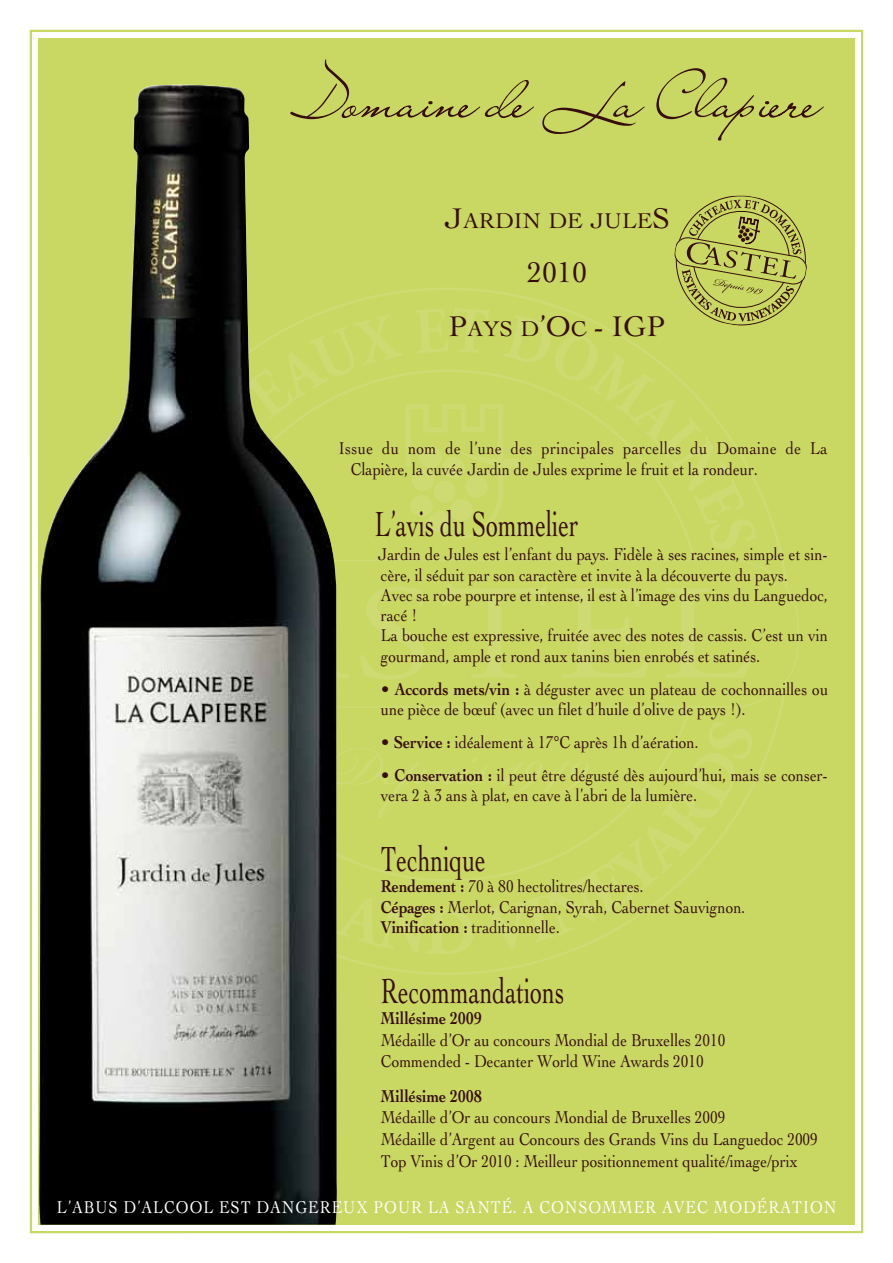
<style>
.page{position:relative;width:893px;height:1263px;background:#fff}
.page>*{position:absolute;margin:0;border:0;box-sizing:border-box;transform-origin:0 0}
.t1{font:36.9px "Cochin";color:#380e0d;scale:.65 1}
.t2{font:30px/54px "Cochin";color:#380e0d;text-align:center}
.t3{font:22.5px "Cochin";color:#380e0d}
.t4{font:18px/20.2px "Cochin";color:#380e0d;scale:.85 1}
.t5{font:18px "Cochin";letter-spacing:.065em;color:#fff;scale:.85 1}
.t6{font:700 18px "Cochin";color:#380e0d;scale:.85 1}
.s1{font-size:30px}
.s2{font-size:22.5px}
.s3{font-weight:700}
</style>
<div class="page">
<div style="left:38px;top:38px;width:817px;height:1187px;background:#c8d863"></div>
<svg style="left:337px;top:560px;width:462px;height:148px"></svg>
<svg style="left:360px;top:586px;width:65px;height:94px"></svg>
<svg style="left:442px;top:584px;width:105px;height:94px"></svg>
<svg style="left:337px;top:574px;width:13px;height:116px"></svg>
<svg style="left:561px;top:588px;width:90px;height:90px"></svg>
<svg style="left:665px;top:588px;width:85px;height:90px"></svg>
<svg style="left:337px;top:721px;width:417px;height:233px"></svg>
<img style="left:39px;top:85px;width:298px;height:1140px">
<svg style="left:150px;top:196px;width:657px;height:354px"></svg>
<svg style="left:290px;top:60px;width:534px;height:81px"></svg>
<p class="t3" style="left:444px;top:208px;width:224px"><span class="s1">J</span>ARDIN DE JULE<span class="s1">S</span></p>
<h2 class="t2" style="left:449px;top:246px;width:218px">2010<br>P<span class="s2">AYS D</span>’O<span class="s2">C</span> - IGP</h2>
<p class="t4" style="left:351px;top:438px;width:562px;text-indent:-12px">Issue du nom de l’une des principales parcelles du Domaine de La<br>Clapière, la cuvée Jardin de Jules exprime le fruit et la rondeur.</p>
<h1 class="t1" style="left:375px;top:503px;width:315px">L’avis du Sommelier</h1>
<p class="t4" style="left:378px;top:544px;width:531px">Jardin de Jules est l’enfant du pays. Fidèle à ses racines, simple et sin&shy;cère, il séduit par son caractère et invite à la découverte du pays.<br>Avec sa robe pourpre et intense, il est à l’image des vins du Languedoc, racé !<br>La bouche est expressive, fruitée avec des notes de cassis. C’est un vin gourmand, ample et rond aux tanins bien enrobés et satinés.</p>
<p class="t4" style="left:381px;top:679px;width:528px"><span class="s3">• Accords mets/vin :</span> à déguster avec un plateau de cochonnailles ou une pièce de bœuf (avec un filet d’huile d’olive de pays !).</p>
<p class="t4" style="left:381px;top:732px;width:375px"><span class="s3">• Service :</span> idéalement à 17°C après 1h d’aération.</p>
<p class="t4" style="left:381px;top:765px;width:527px"><span class="s3">• Conservation :</span> il peut être dégusté dès aujourd’hui, mais se conser&shy;vera 2 à 3 ans à plat, en cave à l’abri de la lumière.</p>
<h1 class="t1" style="left:381px;top:838px;width:163px">Technique</h1>
<p class="t4" style="left:381px;top:876px;width:430px"><span class="s3">Rendement :</span> 70 à 80 hectolitres/hectares.<br><span class="s3">Cépages :</span> Merlot, Carignan, Syrah, Cabernet Sauvignon.<br><span class="s3">Vinification :</span> traditionnelle.</p>
<h1 class="t1" style="left:381px;top:969px;width:284px">Recommandations</h1>
<p class="t6" style="left:381px;top:1008px;width:121px">Millésime 2009</p>
<p class="t4" style="left:381px;top:1029px;width:407px;line-height:21.6px">Médaille d’Or au concours Mondial de Bruxelles 2010<br>Commended - Decanter World Wine Awards 2010</p>
<p class="t6" style="left:381px;top:1085px;width:121px">Millésime 2008</p>
<p class="t4" style="left:381px;top:1107px;width:516px;line-height:21.6px">Médaille d’Or au concours Mondial de Bruxelles 2009<br>Médaille d’Argent au Concours des Grands Vins du Languedoc 2009<br>Top Vinis d’Or 2010 : Meilleur positionnement qualité/image/prix</p>
<p class="t5" style="left:57px;top:1196px;width:918px">L’ABUS D’ALCOOL EST DANGEREUX POUR LA SANTÉ. A CONSOMMER AVEC MODÉRATION</p>
</div>
